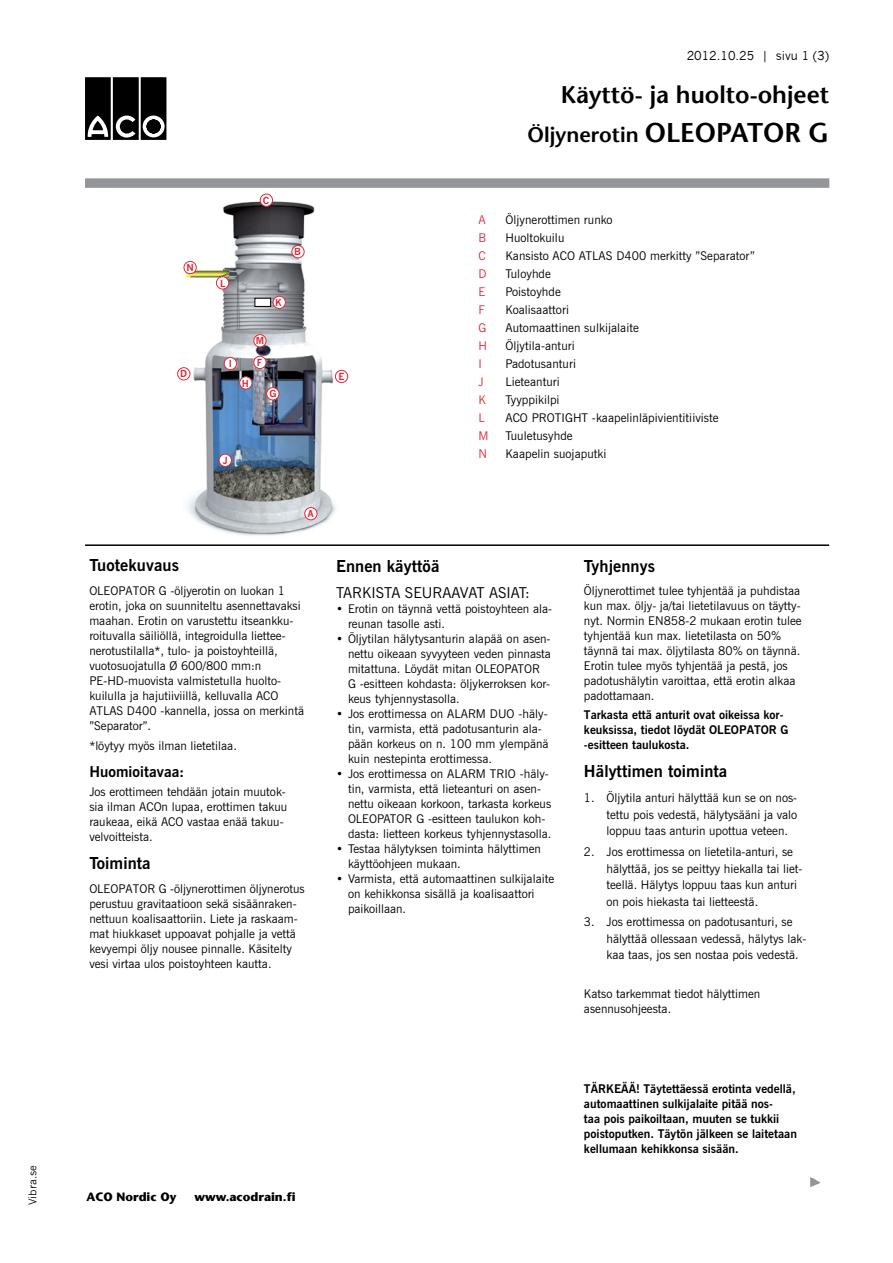
<style>
.page{position:relative;width:893px;height:1263px;background:#fff}
.page>*{position:absolute;margin:0;border:0;box-sizing:border-box;transform-origin:0 0}
.t1{font:600 24px "Stone Sans";color:#000}
.t2{font:600 21px "Stone Sans";color:#000}
.t3{font:700 16.5px "News Gothic BT";letter-spacing:.005em;color:#000}
.t4{font:15px "News Gothic BT";color:#000}
.t5{font:700 15px "News Gothic BT";letter-spacing:.005em;color:#000}
.t6{font:12px/15px "News Gothic BT";color:#000}
.t7{font:700 12px/15px "News Gothic BT";color:#000}
.t8{font:700 12px "Stone Sans";color:#000}
.t9{font:12px "News Gothic";color:#000}
.t10{font:12px "News Gothic BT";color:#dc2c3c}
.t11{font:10.5px "News Gothic";color:#000}
.t12{font:700 9.45px "News Gothic";color:#dc2c3c}
.s1{font-size:27px}
</style>
<div class="page">
<svg style="left:85px;top:77px;width:81px;height:63px;background:#2b2b2b"></svg>
<div style="left:85px;top:179px;width:744px;height:9px;background:#939598"></div>
<svg style="left:810px;top:1177px;width:11px;height:10px"></svg>
<img style="left:177px;top:193px;width:172px;height:343px">
<div style="left:305px;top:507px;width:12px;height:13px;background:#fff;border-radius:50%"></div>
<div style="left:304px;top:507px;width:13px;height:13px;border:1px solid #dc2c3c;border-radius:50%"></div>
<div style="left:240px;top:377px;width:12px;height:12px;background:#fff;border-radius:50%"></div>
<div style="left:239px;top:376px;width:13px;height:13px;border:1px solid #dc2c3c;border-radius:50%"></div>
<div style="left:224px;top:357px;width:13px;height:13px;background:#fff;border-radius:50%"></div>
<div style="left:224px;top:357px;width:13px;height:13px;border:1px solid #dc2c3c;border-radius:50%"></div>
<div style="left:219px;top:454px;width:12px;height:12px;background:#fff;border-radius:50%"></div>
<div style="left:219px;top:454px;width:13px;height:13px;border:1px solid #dc2c3c;border-radius:50%"></div>
<div style="left:254px;top:356px;width:12px;height:13px;background:#fff;border-radius:50%"></div>
<div style="left:253px;top:356px;width:13px;height:13px;border:1px solid #dc2c3c;border-radius:50%"></div>
<div style="left:267px;top:388px;width:12px;height:12px;background:#fff;border-radius:50%"></div>
<div style="left:266px;top:387px;width:13px;height:13px;border:1px solid #dc2c3c;border-radius:50%"></div>
<div style="left:292px;top:246px;width:12px;height:12px;background:#fff;border-radius:50%"></div>
<div style="left:292px;top:245px;width:12px;height:13px;border:1px solid #dc2c3c;border-radius:50%"></div>
<div style="left:178px;top:368px;width:12px;height:12px;background:#fff;border-radius:50%"></div>
<div style="left:177px;top:367px;width:13px;height:13px;border:1px solid #dc2c3c;border-radius:50%"></div>
<div style="left:184px;top:261px;width:12px;height:13px;background:#fff;border-radius:50%"></div>
<div style="left:184px;top:261px;width:13px;height:13px;border:1px solid #dc2c3c;border-radius:50%"></div>
<div style="left:335px;top:370px;width:13px;height:13px;background:#fff;border-radius:50%"></div>
<div style="left:335px;top:370px;width:13px;height:13px;border:1px solid #dc2c3c;border-radius:50%"></div>
<div style="left:260px;top:194px;width:13px;height:12px;background:#fff;border-radius:50%"></div>
<div style="left:260px;top:194px;width:13px;height:13px;border:1px solid #dc2c3c;border-radius:50%"></div>
<div style="left:273px;top:296px;width:12px;height:12px;background:#fff;border-radius:50%"></div>
<div style="left:273px;top:296px;width:13px;height:13px;border:1px solid #dc2c3c;border-radius:50%"></div>
<div style="left:254px;top:335px;width:12px;height:12px;background:#fff;border-radius:50%"></div>
<div style="left:253px;top:334px;width:13px;height:13px;border:1px solid #dc2c3c;border-radius:50%"></div>
<div style="left:216px;top:277px;width:13px;height:12px;background:#fff;border-radius:50%"></div>
<div style="left:216px;top:276px;width:13px;height:13px;border:1px solid #dc2c3c;border-radius:50%"></div>
<div style="left:255px;top:298px;width:16px;height:9px;background:#fff;border:1px solid #000"></div>
<hr style="left:85px;top:544px;width:744px;height:2px;background:#000">
<p class="t11" style="left:27px;top:1205px;width:41px;rotate:-90deg">Vibra.se</p>
<p class="t12" style="left:186px;top:262px;width:9px">N</p>
<p class="t12" style="left:180px;top:368px;width:9px">D</p>
<p class="t12" style="left:263px;top:194px;width:8px">C</p>
<p class="t12" style="left:220px;top:277px;width:7px">L</p>
<p class="t12" style="left:275px;top:297px;width:8px">K</p>
<p class="t12" style="left:229px;top:358px;width:5px">I</p>
<p class="t12" style="left:242px;top:377px;width:9px">H</p>
<p class="t12" style="left:256px;top:335px;width:10px">M</p>
<p class="t12" style="left:257px;top:357px;width:7px">F</p>
<p class="t12" style="left:269px;top:388px;width:9px">G</p>
<p class="t12" style="left:294px;top:246px;width:8px">B</p>
<p class="t12" style="left:223px;top:455px;width:7px">J</p>
<p class="t12" style="left:307px;top:508px;width:8px">A</p>
<h3 class="t3" style="left:89px;top:555px;width:91px">Tuotekuvaus</h3>
<p class="t6" style="left:89px;top:583px;width:216px">OLEOPATOR G -öljyerotin on luokan 1 erotin, joka on suunniteltu asennettavaksi maahan. Erotin on varustettu itseankku&shy;roituvalla säiliöllä, integroidulla liettee&shy;nerotustilalla*, tulo- ja poistoyhteillä, vuotosuojatulla Ø 600/800 mm:n PE-HD-muovista valmistetulla huolto&shy;kuilulla ja hajutiiviillä, kelluvalla ACO ATLAS D400 -kannella, jossa on merkintä ”Separator”.</p>
<p class="t6" style="left:89px;top:739px;width:149px">*löytyy myös ilman lietetilaa.</p>
<p class="t5" style="left:89px;top:762px;width:97px">Huomioitavaa:</p>
<p class="t6" style="left:89px;top:784px;width:199px">Jos erottimeen tehdään jotain muutok&shy;sia ilman ACOn lupaa, erottimen takuu raukeaa, eikä ACO vastaa enää takuu&shy;velvoitteista.</p>
<h3 class="t3" style="left:89px;top:853px;width:63px">Toiminta</h3>
<p class="t6" style="left:89px;top:881px;width:217px">OLEOPATOR G -öljynerottimen öljynerotus perustuu gravitaatioon sekä sisäänraken&shy;nettuun koalisaattoriin. Liete ja raskaam&shy;mat hiukkaset uppoavat pohjalle ja vettä kevyempi öljy nousee pinnalle. Käsitelty vesi virtaa ulos poistoyhteen kautta.</p>
<p class="t9" style="left:687px;top:48px;width:144px">2012.10.25 | sivu 1 (3)</p>
<h1 class="t1" style="left:561px;top:80px;width:270px">Käyttö- ja huolto-ohjeet</h1>
<p class="t12" style="left:339px;top:371px;width:8px">E</p>
<h2 class="t2" style="left:528px;top:122px;width:303px">Öljynerotin <span class="s1">OLEOPATOR G</span></h2>
<p class="t10" style="left:478px;top:213px;width:9px">A</p>
<p class="t6" style="left:505px;top:213px;width:109px">Öljynerottimen runko</p>
<p class="t10" style="left:478px;top:231px;width:9px">B</p>
<p class="t6" style="left:505px;top:231px;width:61px">Huoltokuilu</p>
<p class="t10" style="left:478px;top:249px;width:9px">C</p>
<p class="t6" style="left:505px;top:249px;width:251px">Kansisto ACO ATLAS D400 merkitty ”Separator”</p>
<p class="t10" style="left:478px;top:267px;width:10px">D</p>
<p class="t6" style="left:505px;top:267px;width:47px">Tuloyhde</p>
<p class="t10" style="left:478px;top:285px;width:8px">E</p>
<p class="t6" style="left:505px;top:285px;width:57px">Poistoyhde</p>
<p class="t10" style="left:478px;top:303px;width:8px">F</p>
<p class="t6" style="left:505px;top:303px;width:65px">Koalisaattori</p>
<p class="t10" style="left:478px;top:321px;width:9px">G</p>
<p class="t6" style="left:505px;top:321px;width:135px">Automaattinen sulkijalaite</p>
<p class="t10" style="left:478px;top:339px;width:10px">H</p>
<p class="t6" style="left:505px;top:339px;width:71px">Öljytila-anturi</p>
<p class="t10" style="left:478px;top:357px;width:5px">I</p>
<p class="t6" style="left:505px;top:357px;width:72px">Padotusanturi</p>
<p class="t10" style="left:478px;top:375px;width:7px">J</p>
<p class="t6" style="left:505px;top:375px;width:56px">Lieteanturi</p>
<p class="t10" style="left:478px;top:393px;width:9px">K</p>
<p class="t6" style="left:505px;top:393px;width:56px">Tyyppikilpi</p>
<p class="t10" style="left:478px;top:411px;width:8px">L</p>
<p class="t6" style="left:505px;top:411px;width:215px">ACO PROTIGHT -kaapelinläpivientitiiviste</p>
<p class="t10" style="left:478px;top:429px;width:12px">M</p>
<p class="t6" style="left:505px;top:429px;width:69px">Tuuletusyhde</p>
<p class="t10" style="left:478px;top:447px;width:10px">N</p>
<p class="t6" style="left:505px;top:447px;width:103px">Kaapelin suojaputki</p>
<h3 class="t3" style="left:336px;top:556px;width:105px">Ennen käyttöä</h3>
<p class="t4" style="left:336px;top:584px;width:195px">TARKISTA SEURAAVAT ASIAT:</p>
<p class="t6" style="left:348px;top:601px;width:206px;text-indent:-12px">• Erotin on täynnä vettä poistoyhteen ala&shy;reunan tasolle asti.</p>
<p class="t6" style="left:348px;top:631px;width:204px;text-indent:-12px">• Öljytilan hälytysanturin alapää on asen&shy;nettu oikeaan syvyyteen veden pinnasta mitattuna. Löydät mitan OLEOPATOR<br>G -esitteen kohdasta: öljykerroksen kor&shy;keus tyhjennystasolla.</p>
<p class="t6" style="left:348px;top:706px;width:202px;text-indent:-12px">• Jos erottimessa on ALARM DUO -häly&shy;tin, varmista, että padotusanturin ala&shy;pään korkeus on n. 100 mm ylempänä kuin nestepinta erottimessa.</p>
<p class="t6" style="left:348px;top:766px;width:205px;text-indent:-12px">• Jos erottimessa on ALARM TRIO -häly&shy;tin, varmista, että lieteanturi on asen&shy;nettu oikeaan korkoon, tarkasta korkeus OLEOPATOR G -esitteen taulukon koh&shy;dasta: lietteen korkeus tyhjennystasolla.</p>
<p class="t6" style="left:348px;top:841px;width:195px;text-indent:-12px">• Testaa hälytyksen toiminta hälyttimen käyttöohjeen mukaan.</p>
<p class="t6" style="left:348px;top:871px;width:208px;text-indent:-12px">• Varmista, että automaattinen sulkijalaite on kehikkonsa sisällä ja koalisaattori paikoillaan.</p>
<h3 class="t3" style="left:584px;top:556px;width:73px">Tyhjennys</h3>
<p class="t6" style="left:584px;top:583px;width:219px">Öljynerottimet tulee tyhjentää ja puhdistaa kun max. öljy- ja/tai lietetilavuus on täytty&shy;nyt. Normin EN858-2 mukaan erotin tulee tyhjentää kun max. lietetilasta on 50% täynnä tai max. öljytilasta 80% on täynnä.<br>Erotin tulee myös tyhjentää ja pestä, jos padotushälytin varoittaa, että erotin alkaa padottamaan.</p>
<p class="t7" style="left:584px;top:707px;width:206px">Tarkasta että anturit ovat oikeissa kor&shy;keuksissa, tiedot löydät OLEOPATOR G -esitteen taulukosta.</p>
<h3 class="t3" style="left:584px;top:761px;width:145px">Hälyttimen toiminta</h3>
<p class="t6" style="left:606px;top:790px;width:192px;line-height:16.5px;text-align:justify;text-indent:-22px">1. Öljytila anturi hälyttää kun se on nos&shy;tettu pois vedestä, hälytysääni ja valo loppuu taas anturin upottua veteen.</p>
<p class="t6" style="left:606px;top:843px;width:198px;line-height:16.5px;text-indent:-22px">2. Jos erottimessa on lietetila-anturi, se hälyttää, jos se peittyy hiekalla tai liet&shy;teellä. Hälytys loppuu taas kun anturi on pois hiekasta tai lietteestä.</p>
<p class="t6" style="left:606px;top:914px;width:201px;line-height:16.5px;text-indent:-22px">3. Jos erottimessa on padotusanturi, se hälyttää ollessaan vedessä, hälytys lak&shy;kaa taas, jos sen nostaa pois vedestä.</p>
<p class="t6" style="left:584px;top:986px;width:178px">Katso tarkemmat tiedot hälyttimen asennusohjeesta.</p>
<p class="t8" style="left:87px;top:1189px;width:91px">ACO Nordic Oy</p>
<p class="t8" style="left:195px;top:1189px;width:103px">www.acodrain.fi</p>
<p class="t7" style="left:584px;top:1081px;width:214px">TÄRKEÄÄ! Täytettäessä erotinta vedellä, automaattinen sulkijalaite pitää nos-<br>taa pois paikoiltaan, muuten se tukkii poistoputken. Täytön jälkeen se laitetaan kellumaan kehikkonsa sisään.</p>
</div>
